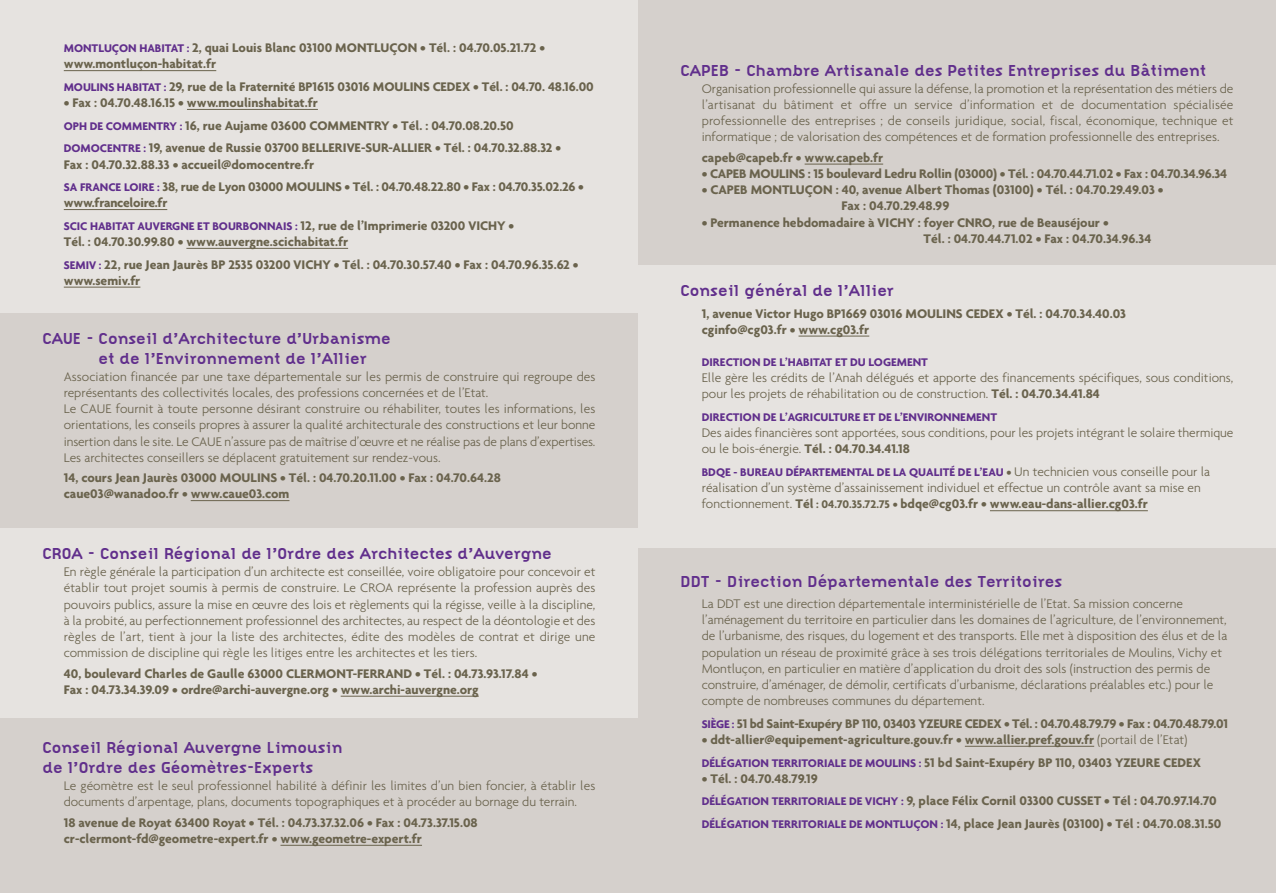
<style>
.page{position:relative;width:1276px;height:893px;background:#fff}
.page>*{position:absolute;margin:0;border:0;box-sizing:border-box;transform-origin:0 0}
.t1{font:700 16.5px/19.8px "Citizen";color:#612f8c}
.t2{font:300 13.5px/16.2px "Agenda";color:#6a634d}
.t3{font:700 13.5px/16.2px "Agenda";color:#6a634d}
.t4{font:700 13.5px "Agenda";letter-spacing:-.02em;color:#6a634d}
.t5{font:700 12px "Agenda";color:#612f8c}
.s1{font-size:12px;color:#612f8c}
.s2{font-size:13.5px;color:#6a634d}
.s3{font-weight:700}
.s4{color:#6a634d}
.s5{font-weight:300;font-size:13.5px;color:#6a634d}
.s6{font-weight:700;font-size:12px}
.s7{font-weight:300}
</style>
<div class="page">
<div style="left:638px;top:0;width:638px;height:893px;background:#d5d0cc"></div>
<div style="left:638px;top:265px;width:638px;height:283px;background:#e6e3e0"></div>
<div style="left:0;top:0;width:638px;height:893px;background:#d5d0cc"></div>
<div style="left:0;top:0;width:638px;height:313px;background:#e6e3e0"></div>
<div style="left:0;top:528px;width:638px;height:190px;background:#e6e3e0"></div>
<hr style="left:64px;top:70px;width:152px;height:1px;background:#6a634d">
<hr style="left:187px;top:109px;width:131px;height:1px;background:#6a634d">
<hr style="left:64px;top:209px;width:103px;height:1px;background:#6a634d">
<hr style="left:186px;top:248px;width:162px;height:1px;background:#6a634d">
<hr style="left:64px;top:287px;width:76px;height:1px;background:#6a634d">
<hr style="left:191px;top:500px;width:98px;height:1px;background:#6a634d">
<hr style="left:280px;top:845px;width:142px;height:1px;background:#6a634d">
<hr style="left:804px;top:164px;width:79px;height:1px;background:#6a634d">
<hr style="left:990px;top:510px;width:158px;height:1px;background:#6a634d">
<hr style="left:798px;top:336px;width:71px;height:1px;background:#6a634d">
<hr style="left:341px;top:696px;width:138px;height:1px;background:#6a634d">
<hr style="left:965px;top:746px;width:129px;height:1px;background:#6a634d">
<p class="t3" style="left:64px;top:39px;width:483px"><span class="s1">MONTLUÇON HABITAT :</span> 2, quai Louis Blanc 03100 MONTLUÇON • Tél. : 04.70.05.21.72 • www.montluçon-habitat.fr</p>
<p class="t3" style="left:64px;top:78px;width:531px"><span class="s1">MOULINS HABITAT :</span> 29, rue de la Fraternité BP1615 03016 MOULINS CEDEX • Tél. : 04.70. 48.16.00</p>
<p class="t3" style="left:64px;top:91px;width:499px;line-height:22.6px">• Fax : 04.70.48.16.15 • www.moulinshabitat.fr<br><span class="s1">OPH DE COMMENTRY :</span> 16, rue Aujame 03600 COMMENTRY • Tél. : 04.70.08.20.50<br><span class="s1">DOMOCENTRE :</span> 19, avenue de Russie 03700 BELLERIVE-SUR-ALLIER • Tél. : 04.70.32.88.32 •</p>
<p class="t3" style="left:64px;top:153px;width:521px;line-height:22.6px">Fax : 04.70.32.88.33 • accueil@domocentre.fr<br><span class="s1">SA FRANCE LOIRE :</span> 38, rue de Lyon 03000 MOULINS • Tél. : 04.70.48.22.80 • Fax : 04.70.35.02.26 •</p>
<p class="t3" style="left:64px;top:195px;width:105px">www.franceloire.fr</p>
<p class="t5" style="left:64px;top:219px;width:452px">SCIC HABITAT AUVERGNE ET BOURBONNAIS : <span class="s2">12, rue de l’Imprimerie 03200 VICHY •</span></p>
<p class="t3" style="left:64px;top:230px;width:516px;line-height:22.6px">Tél. : 04.70.30.99.80 • www.auvergne.scichabitat.fr<br><span class="s1">SEMIV :</span> 22, rue Jean Jaurès BP 2535 03200 VICHY • Tél. : 04.70.30.57.40 • Fax : 04.70.96.35.62 •</p>
<p class="t3" style="left:64px;top:272px;width:78px">www.semiv.fr</p>
<p class="t1" style="left:99px;top:328px;width:294px;text-indent:-56px">CAUE - Conseil d’Architecture d’Urbanisme et de l’Environnement de l’Allier</p>
<p class="t2" style="left:64px;top:368px;width:533px">Association financée par une taxe départementale sur les permis de construire qui regroupe des représentants des collectivités locales, des professions concernées et de l’Etat.<br>Le CAUE fournit à toute personne désirant construire ou réhabiliter, toutes les informations, les orientations, les conseils propres à assurer la qualité architecturale des constructions et leur bonne insertion dans le site. Le CAUE n’assure pas de maîtrise d’œuvre et ne réalise pas de plans d’expertises.<br>Les architectes conseillers se déplacent gratuitement sur rendez-vous.</p>
<p class="t3" style="left:64px;top:469px;width:438px">14, cours Jean Jaurès 03000 MOULINS • Tél. : 04.70.20.11.00 • Fax : 04.70.64.28 caue03@wanadoo.fr • www.caue03.com</p>
<p class="t1" style="left:43px;top:544px;width:511px">CROA - Conseil Régional de l’Ordre des Architectes d’Auvergne</p>
<p class="t2" style="left:64px;top:563px;width:533px;text-align:justify">En règle générale la participation d’un architecte est conseillée, voire obligatoire pour concevoir et établir tout projet soumis à permis de construire. Le CROA représente la profession auprès des pouvoirs publics, assure la mise en œuvre des lois et règlements qui la régisse, veille à la discipline, à la probité, au perfectionnement professionnel des architectes, au respect de la déontologie et des règles de l’art, tient à jour la liste des architectes, édite des modèles de contrat et dirige une commission de discipline qui règle les litiges entre les architectes et les tiers.</p>
<p class="t3" style="left:64px;top:665px;width:475px">40, boulevard Charles de Gaulle 63000 CLERMONT-FERRAND • Tél. : 04.73.93.17.84 •<br>Fax : 04.73.34.39.09 • ordre@archi-auvergne.org • www.archi-auvergne.org</p>
<p class="t1" style="left:43px;top:738px;width:301px">Conseil Régional Auvergne Limousin de l’Ordre des Géomètres-Experts</p>
<p class="t2" style="left:64px;top:777px;width:533px">Le géomètre est le seul professionnel habilité à définir les limites d’un bien foncier, à établir les documents d’arpentage, plans, documents topographiques et à procéder au bornage du terrain.</p>
<p class="t3" style="left:64px;top:814px;width:415px">18 avenue de Royat 63400 Royat • Tél. : 04.73.37.32.06 • Fax : 04.73.37.15.08 cr-clermont-fd@geometre-expert.fr • www.geometre-expert.fr</p>
<p class="t1" style="left:680px;top:60px;width:527px">CAPEB - Chambre Artisanale des Petites Entreprises du Bâtiment</p>
<p class="t2" style="left:702px;top:80px;width:533px;text-align:justify">Organisation professionnelle qui assure la défense, la promotion et la représentation des métiers de l’artisanat du bâtiment et offre un service d’information et de documentation spécialisée professionnelle des entreprises ; de conseils juridique, social, fiscal, économique, technique et informatique ; de valorisation des compétences et de formation professionnelle des entreprises.</p>
<p class="t3" style="left:702px;top:149px;width:183px">capeb@capeb.fr • www.capeb.fr</p>
<p class="t3" style="left:702px;top:165px;width:527px">• CAPEB MOULINS : 15 boulevard Ledru Rollin (03000) • Tél. : 04.70.44.71.02 • Fax : 04.70.34.96.34</p>
<p class="t3" style="left:841px;top:181px;width:324px;text-indent:-140px">• CAPEB MONTLUÇON : 40, avenue Albert Thomas (03100) • Tél. : 04.70.29.49.03 •<br>Fax : 04.70.29.48.99</p>
<p class="t3" style="left:923px;top:214px;width:229px;text-indent:-222px">• Permanence hebdomadaire à VICHY : foyer CNRO, rue de Beauséjour •<br>Tél. : 04.70.44.71.02 • Fax : 04.70.34.96.34</p>
<p class="t1" style="left:680px;top:281px;width:215px">Conseil général de l’Allier</p>
<p class="t3" style="left:702px;top:305px;width:426px">1, avenue Victor Hugo BP1669 03016 MOULINS CEDEX • Tél. : 04.70.34.40.03 cginfo@cg03.fr • www.cg03.fr</p>
<p class="t5" style="left:702px;top:355px;width:228px">DIRECTION DE L’HABITAT ET DU LOGEMENT</p>
<p class="t2" style="left:702px;top:369px;width:533px">Elle gère les crédits de l’Anah délégués et apporte des financements spécifiques, sous conditions, pour les projets de réhabilitation ou de construction. <span class="s3">Tél. : 04.70.34.41.84</span></p>
<p class="t5" style="left:702px;top:410px;width:297px">DIRECTION DE L’AGRICULTURE ET DE L’ENVIRONNEMENT</p>
<p class="t2" style="left:702px;top:424px;width:533px">Des aides financières sont apportées, sous conditions, pour les projets intégrant le solaire thermique ou le bois-énergie. <span class="s3">Tél. : 04.70.34.41.18</span></p>
<p class="t5" style="left:702px;top:465px;width:510px">BDQE - BUREAU DÉPARTEMENTAL DE LA QUALITÉ DE L’EAU <span class="s4">•</span> <span class="s5">Un technicien vous conseille pour la</span></p>
<p class="t2" style="left:702px;top:479px;width:500px">réalisation d’un système d’assainissement individuel et effectue un contrôle avant sa mise en fonctionnement. <span class="s3">Tél</span> <span class="s6">: 04.70.35.72.75 •</span> <span class="s3">bdqe@cg03.fr • www.eau-dans-allier.cg03.fr</span></p>
<p class="t1" style="left:680px;top:571px;width:383px">DDT - Direction Départementale des Territoires</p>
<p class="t2" style="left:702px;top:595px;width:527px">La DDT est une direction départementale interministérielle de l’Etat. Sa mission concerne l’aménagement du territoire en particulier dans les domaines de l’agriculture, de l’environnement, de l’urbanisme, des risques, du logement et des transports. Elle met à disposition des élus et de la population un réseau de proximité grâce à ses trois délégations territoriales de Moulins, Vichy et Montluçon, en particulier en matière d’application du droit des sols (instruction des permis de construire, d’aménager, de démolir, certificats d’urbanisme, déclarations préalables etc.) pour le compte de nombreuses communes du département.</p>
<p class="t4" style="left:702px;top:715px;width:528px"><span class="s1">SIÈGE :</span> 51 bd Saint-Exupéry BP 110, 03403 YZEURE CEDEX • Tél. : 04.70.48.79.79 • Fax : 04.70.48.79.01</p>
<p class="t3" style="left:702px;top:728px;width:501px;line-height:22.6px">• ddt-allier@equipement-agriculture.gouv.fr • www.allier.pref.gouv.fr <span class="s7">(portail de l’Etat)<br></span><span class="s1">DÉLÉGATION TERRITORIALE DE MOULINS :</span> 51 bd Saint-Exupéry BP 110, 03403 YZEURE CEDEX</p>
<p class="t3" style="left:702px;top:767px;width:521px;line-height:22.6px">• Tél. : 04.70.48.79.19<br><span class="s1">DÉLÉGATION TERRITORIALE DE VICHY :</span> 9, place Félix Cornil 03300 CUSSET • Tél : 04.70.97.14.70<br><span class="s1">DÉLÉGATION TERRITORIALE DE MONTLUÇON :</span> 14, place Jean Jaurès (03100) • Tél : 04.70.08.31.50</p>
</div>
